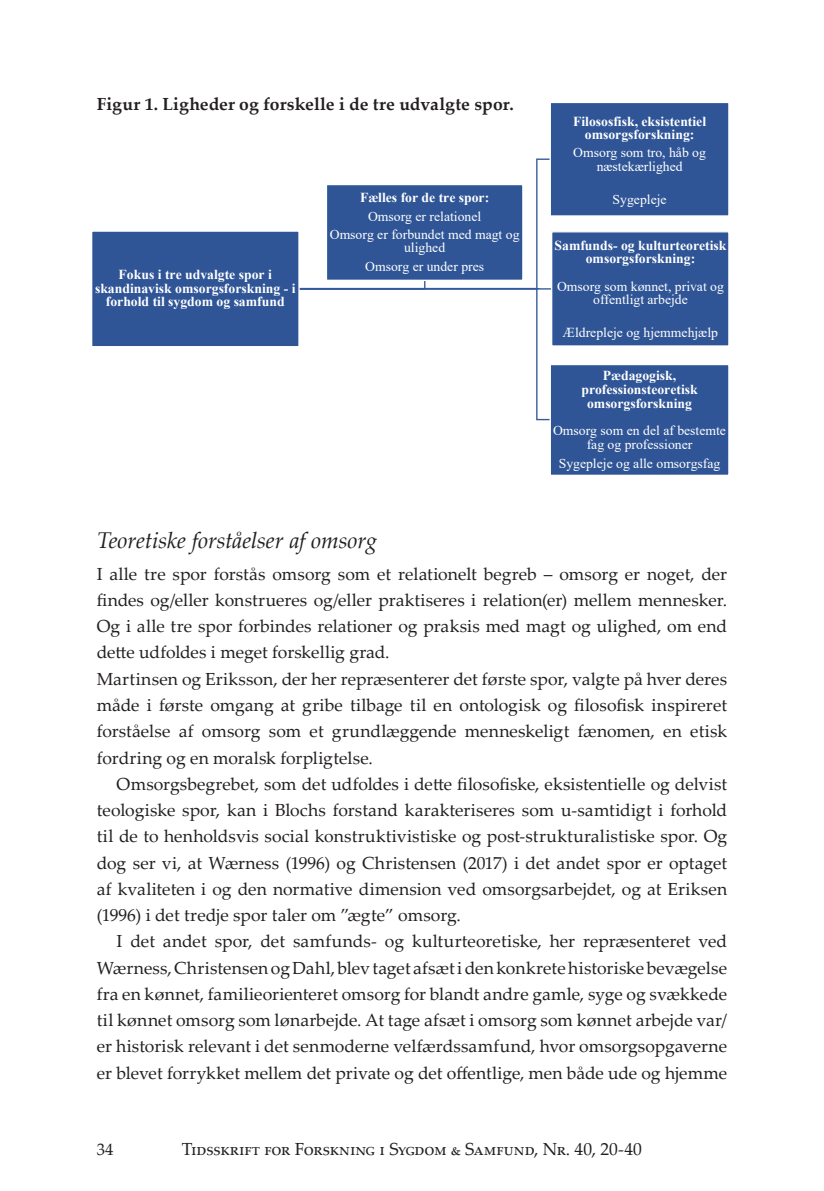
<style>
.page{position:relative;width:824px;height:1191px;background:#fff}
.page>*{position:absolute;margin:0;border:0;box-sizing:border-box;transform-origin:0 0}
.b_Overskrift_3_kursiv{font:italic 22.75px "Palatino Linotype";letter-spacing:-.005em;color:#231f20}
.brød_2{font:17.5px/26.2px "Palatino Linotype";letter-spacing:-.005em;color:#231f20;text-align:justify}
.Brød_1{font:17.5px/26.2px "Palatino Linotype";color:#231f20;text-align:justify}
.Brød_1-2{font:700 17.5px "Palatino Linotype";letter-spacing:.005em;color:#231f20}
.t1{font:16.62px "Palatino Linotype";color:#231f20}
.t2{font:700 13.65px/13.7px "Times New Roman";color:#fff;text-align:center}
.t3{font:13.65px/13.7px "Times New Roman";color:#fff;text-align:center}
.s1{font-weight:400}
</style>
<div class="page">
<svg style="left:300px;top:158px;width:251px;height:263px"></svg>
<div style="left:92px;top:231px;width:207px;height:116px;background:#2f5597"></div>
<div style="left:91px;top:230px;width:209px;height:117px;border:1px solid #fff"></div>
<div style="left:550px;top:102px;width:178px;height:114px;background:#2f5597"></div>
<div style="left:549px;top:102px;width:180px;height:115px;border:1px solid #fff"></div>
<div style="left:551px;top:232px;width:177px;height:114px;background:#2f5597"></div>
<div style="left:551px;top:231px;width:178px;height:116px;border:1px solid #fff"></div>
<div style="left:550px;top:364px;width:178px;height:111px;background:#2f5597"></div>
<div style="left:549px;top:364px;width:180px;height:112px;border:1px solid #fff"></div>
<div style="left:326px;top:184px;width:197px;height:96px;background:#2f5597"></div>
<div style="left:326px;top:184px;width:197px;height:97px;border:1px solid #fff"></div>
<p class="Brød_1-2" style="left:97px;top:91px;width:418px">Figur 1. Ligheder og forskelle i de tre udvalgte spor.</p>
<p class="t2" style="left:95px;top:267px;width:202px">Fokus i tre udvalgte spor i skandinavisk omsorgsforskning - i forhold til sygdom og samfund</p>
<p class="t2" style="left:360px;top:187px;width:131px;line-height:19.1px">Fælles for de tre spor:<br><span class="s1">Omsorg er relationel</span></p>
<p class="t3" style="left:330px;top:227px;width:191px">Omsorg er forbundet med magt og ulighed</p>
<p class="t3" style="left:365px;top:260px;width:120px">Omsorg er under pres</p>
<p class="t2" style="left:573px;top:114px;width:135px">Filososfisk, eksistentiel omsorgsforskning:</p>
<p class="t3" style="left:573px;top:145px;width:134px">Omsorg som tro, håb og næstekærlighed</p>
<p class="t3" style="left:612px;top:192px;width:55px">Sygepleje</p>
<p class="t2" style="left:554px;top:238px;width:173px">Samfunds- og kulturteoretisk omsorgsforskning:</p>
<p class="t3" style="left:557px;top:279px;width:168px">Omsorg som kønnet, privat og offentligt arbejde</p>
<p class="t3" style="left:563px;top:325px;width:157px">Ældrepleje og hjemmehjælp</p>
<p class="t2" style="left:581px;top:368px;width:118px">Pædagogisk, professionsteoretisk omsorgsforskning</p>
<p class="t3" style="left:553px;top:423px;width:174px">Omsorg som en del af bestemte fag og professioner</p>
<p class="t3" style="left:558px;top:456px;width:163px">Sygepleje og alle omsorgsfag</p>
<p class="b_Overskrift_3_kursiv" style="left:97px;top:524px;width:282px">Teoretiske forståelser af omsorg</p>
<p class="Brød_1" style="left:97px;top:560px;width:632px">I alle tre spor forstås omsorg som et relationelt begreb – omsorg er noget, der findes og/eller konstrueres og/eller praktiseres i relation(er) mellem mennesker.<br>Og i alle tre spor forbindes relationer og praksis med magt og ulighed, om end dette udfoldes i meget forskellig grad.</p>
<p class="Brød_1" style="left:97px;top:665px;width:632px">Martinsen og Eriksson, der her repræsenterer det første spor, valgte på hver deres måde i første omgang at gribe tilbage til en ontologisk og filosofisk inspireret forståelse af omsorg som et grundlæggende menneskeligt fænomen, en etisk fordring og en moralsk forpligtelse.</p>
<p class="brød_2" style="left:97px;top:770px;width:632px;text-indent:20px">Omsorgsbegrebet, som det udfoldes i dette filosofiske, eksistentielle og delvist teologiske spor, kan i Blochs forstand karakteriseres som u-samtidigt i forhold til de to henholdsvis social konstruktivistiske og post-strukturalistiske spor. Og dog ser vi, at Wærness (1996) og Christensen (2017) i det andet spor er optaget af kvaliteten i og den normative dimension ved omsorgsarbejdet, og at Eriksen (1996) i det tredje spor taler om ”ægte” omsorg.</p>
<p class="brød_2" style="left:97px;top:927px;width:632px;text-indent:20px">I det andet spor, det samfunds- og kulturteoretiske, her repræsenteret ved Wærness, Christensen og Dahl, blev taget afsæt i den konkrete historiske bevægelse fra en kønnet, familieorienteret omsorg for blandt andre gamle, syge og svækkede til kønnet omsorg som lønarbejde. At tage afsæt i omsorg som kønnet arbejde var/ er historisk relevant i det senmoderne velfærdssamfund, hvor omsorgsopgaverne er blevet forrykket mellem det private og det offentlige, men både ude og hjemme</p>
<p class="t1" style="left:97px;top:1138px;width:18px">34</p>
<p class="brød_2" style="left:182px;top:1135px;width:461px">Tidsskrift for Forskning i Sygdom &amp; Samfund, Nr. 40, 20-40</p>
</div>
